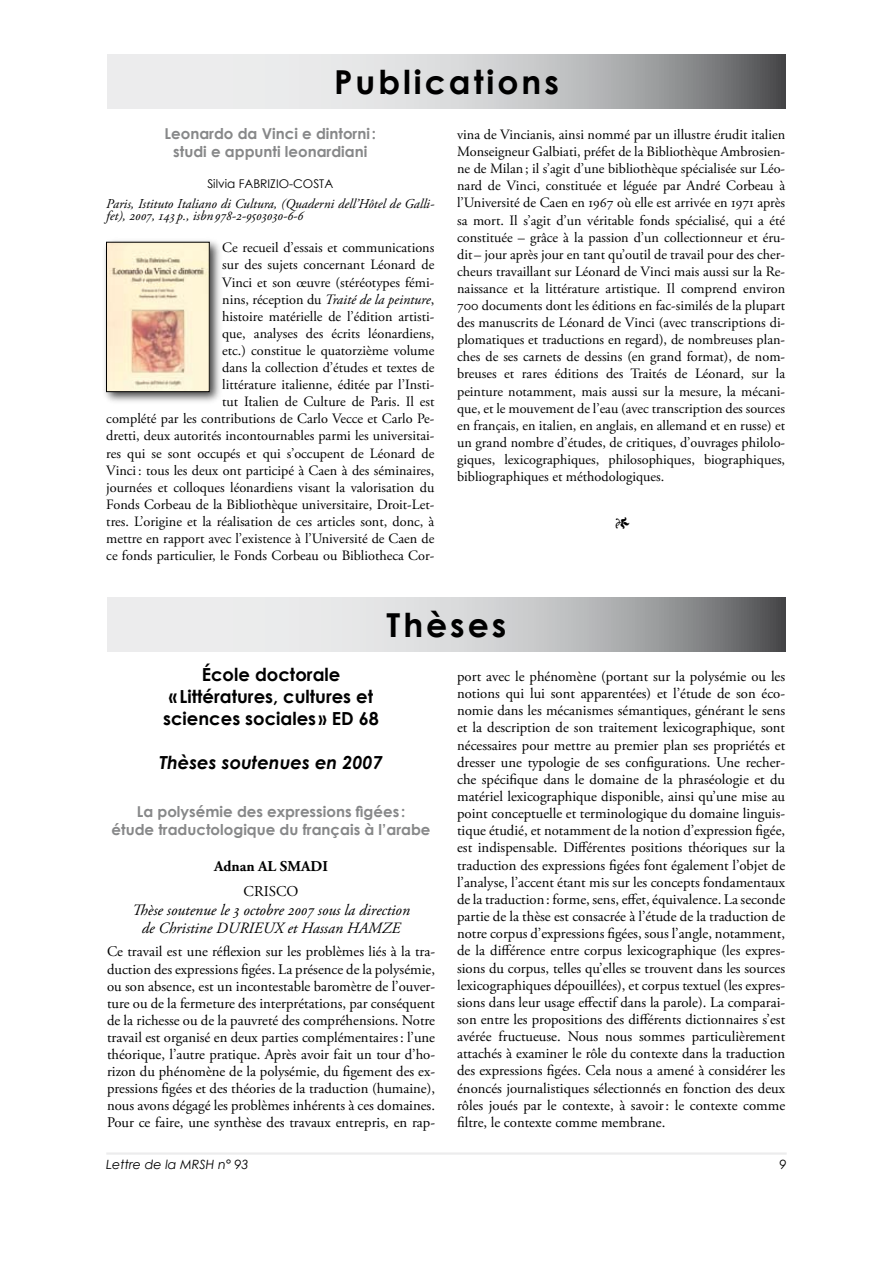
<style>
.page{position:relative;width:893px;height:1263px;background:#fff}
.page>*{position:absolute;margin:0;border:0;box-sizing:border-box;transform-origin:0 0}
.t1{font:700 33px "Century Gothic";letter-spacing:.09em;color:#000}
.t2{font:700 18px/22.2px "Century Gothic";color:#000;text-align:center}
.t3{font:italic 700 18px "Century Gothic";color:#000}
.t4{font:italic 18px "Adobe Garamond Pro";color:#000}
.t5{font:italic 15.75px/18.6px "Adobe Garamond Pro";color:#000;text-align:center}
.t6{font:700 15px/18px "Century Gothic";color:#878889;text-align:center}
.t7{font:700 15px "Adobe Garamond Pro";color:#000}
.t8{font:15px "Adobe Garamond Pro";color:#000}
.t9{font:14.7px/17.1px "Adobe Garamond Pro";color:#000;text-align:justify}
.t10{font:14.25px/17.1px "Adobe Garamond Pro";color:#000;text-align:right}
.t11{font:italic 13.5px/12.8px "Adobe Garamond Pro";color:#000}
.t12{font:italic 12.75px "Century Gothic";color:#000}
.t13{font:12px "Century Gothic";color:#000}
.s1{font-style:italic}
</style>
<div class="page">
<div style="left:102px;top:237px;width:121px;height:169px;background:#000;opacity:.75"></div>
<img style="left:108px;top:244px;width:99px;height:146px">
<div style="left:106px;top:242px;width:103px;height:150px;border:1px solid #000"></div>
<hr style="left:106px;top:1152px;width:681px;height:3px;background:#ececed">
<svg style="left:107px;top:55px;width:679px;height:54px;background:#c5c6c7"></svg>
<svg style="left:107px;top:598px;width:679px;height:54px;background:#c5c6c7"></svg>
<h1 class="t1" style="left:334px;top:57px;width:226px">Publications</h1>
<p class="t6" style="left:165px;top:124px;width:213px">Leonardo da Vinci e dintorni : studi e appunti leonardiani</p>
<p class="t13" style="left:207px;top:176px;width:127px">Silvia FABRIZIO-COSTA</p>
<p class="t11" style="left:106px;top:197px;width:330px">Paris, Istituto Italiano di Cultura, (Quaderni dell’Hôtel de Galli&shy;fet), 2007, 143 p., isbn978-2-9503030-6-6</p>
<p class="t10" style="left:106px;top:240px;width:330px">Ce recueil d’essais et communications<br>sur des sujets concernant Léonard de<br>Vinci et son œuvre (stéréotypes fémi-<br>nins, réception du <span class="s1">Traité de la peinture</span>,<br>histoire matérielle de l’édition artisti-<br>que, analyses des écrits léonardiens,<br>etc.) constitue le quatorzième volume<br>dans la collection d’études et textes de<br>littérature italienne, éditée par l’Insti-<br>tut Italien de Culture de Paris. Il est<br>complété par les contributions de Carlo Vecce et Carlo Pe&shy;dretti, deux autorités incontournables parmi les universitai&shy;res qui se sont occupés et qui s’occupent de Léonard de Vinci: tous les deux ont participé à Caen à des séminaires, journées et colloques léonardiens visant la valorisation du Fonds Corbeau de la Bibliothèque universitaire, Droit-Let&shy;tres. L’origine et la réalisation de ces articles sont, donc, à mettre en rapport avec l’existence à l’Université de Caen de ce fonds particulier, le Fonds Corbeau ou Bibliotheca Cor-</p>
<p class="t10" style="left:457px;top:126px;width:330px;text-align:justify">vina de Vincianis, ainsi nommé par un illustre érudit italien Monseigneur Galbiati, préfet de la Bibliothèque Ambrosien&shy;ne de Milan; il s’agit d’une bibliothèque spécialisée sur Léo&shy;nard de Vinci, constituée et léguée par André Corbeau à l’Université de Caen en 1967 où elle est arrivée en 1971 après sa mort. Il s’agit d’un véritable fonds spécialisé, qui a été constituée – grâce à la passion d’un collectionneur et éru&shy;dit – jour après jour en tant qu’outil de travail pour des cher&shy;cheurs travaillant sur Léonard de Vinci mais aussi sur la Re&shy;naissance et la littérature artistique. Il comprend environ 700 documents dont les éditions en fac-similés de la plupart des manuscrits de Léonard de Vinci (avec transcriptions di&shy;plomatiques et traductions en regard), de nombreuses plan&shy;ches de ses carnets de dessins (en grand format), de nom&shy;breuses et rares éditions des Traités de Léonard, sur la peinture notamment, mais aussi sur la mesure, la mécani&shy;que, et le mouvement de l’eau (avec transcription des sources en français, en italien, en anglais, en allemand et en russe) et un grand nombre d’études, de critiques, d’ouvrages philolo&shy;giques, lexicographiques, philosophiques, biographiques, bibliographiques et méthodologiques.</p>
<p class="t4" style="left:613px;top:512px;width:17px">1</p>
<h1 class="t1" style="left:387px;top:600px;width:121px">Thèses</h1>
<p class="t2" style="left:163px;top:662px;width:217px">école doctorale<br>« Littératures, cultures et sciences sociales » ED 68</p>
<p class="t3" style="left:159px;top:748px;width:225px">Thèses soutenues en 2007</p>
<p class="t6" style="left:112px;top:801px;width:320px;line-height:18.6px">La polysémie des expressions figées :<br>étude traductologique du français à l’arabe</p>
<p class="t7" style="left:214px;top:857px;width:115px">Adnan AL SMADI</p>
<p class="t8" style="left:244px;top:882px;width:56px">CRISCO</p>
<p class="t5" style="left:132px;top:901px;width:279px">Thèse soutenue le 3 octobre 2007 sous la direction de Christine DURIEUX et Hassan HAMZE</p>
<p class="t9" style="left:107px;top:944px;width:330px">Ce travail est une réflexion sur les problèmes liés à la tra&shy;duction des expressions figées. La présence de la polysémie, ou son absence, est un incontestable baromètre de l’ouver&shy;ture ou de la fermeture des interprétations, par conséquent de la richesse ou de la pauvreté des compréhensions. Notre travail est organisé en deux parties complémentaires: l’une théorique, l’autre pratique. Après avoir fait un tour d’ho&shy;rizon du phénomène de la polysémie, du figement des ex&shy;pressions figées et des théories de la traduction (humaine), nous avons dégagé les problèmes inhérents à ces domaines.<br>Pour ce faire, une synthèse des travaux entrepris, en rap-</p>
<p class="t12" style="left:106px;top:1156px;width:144px">Lettre de la MRSH n° 93</p>
<p class="t9" style="left:457px;top:668px;width:330px">port avec le phénomène (portant sur la polysémie ou les notions qui lui sont apparentées) et l’étude de son éco&shy;nomie dans les mécanismes sémantiques, générant le sens et la description de son traitement lexicographique, sont nécessaires pour mettre au premier plan ses propriétés et dresser une typologie de ses configurations. Une recher&shy;che spécifique dans le domaine de la phraséologie et du matériel lexicographique disponible, ainsi qu’une mise au point conceptuelle et terminologique du domaine linguis&shy;tique étudié, et notamment de la notion d’expression figée, est indispensable. Différentes positions théoriques sur la traduction des expressions figées font également l’objet de l’analyse, l’accent étant mis sur les concepts fondamentaux de la traduction: forme, sens, effet, équivalence. La seconde partie de la thèse est consacrée à l’étude de la traduction de notre corpus d’expressions figées, sous l’angle, notamment, de la différence entre corpus lexicographique (les expres&shy;sions du corpus, telles qu’elles se trouvent dans les sources lexicographiques dépouillées), et corpus textuel (les expres&shy;sions dans leur usage effectif dans la parole). La comparai&shy;son entre les propositions des différents dictionnaires s’est avérée fructueuse. Nous nous sommes particulièrement attachés à examiner le rôle du contexte dans la traduction des expressions figées. Cela nous a amené à considérer les énoncés journalistiques sélectionnés en fonction des deux rôles joués par le contexte, à savoir: le contexte comme filtre, le contexte comme membrane.</p>
</div>
